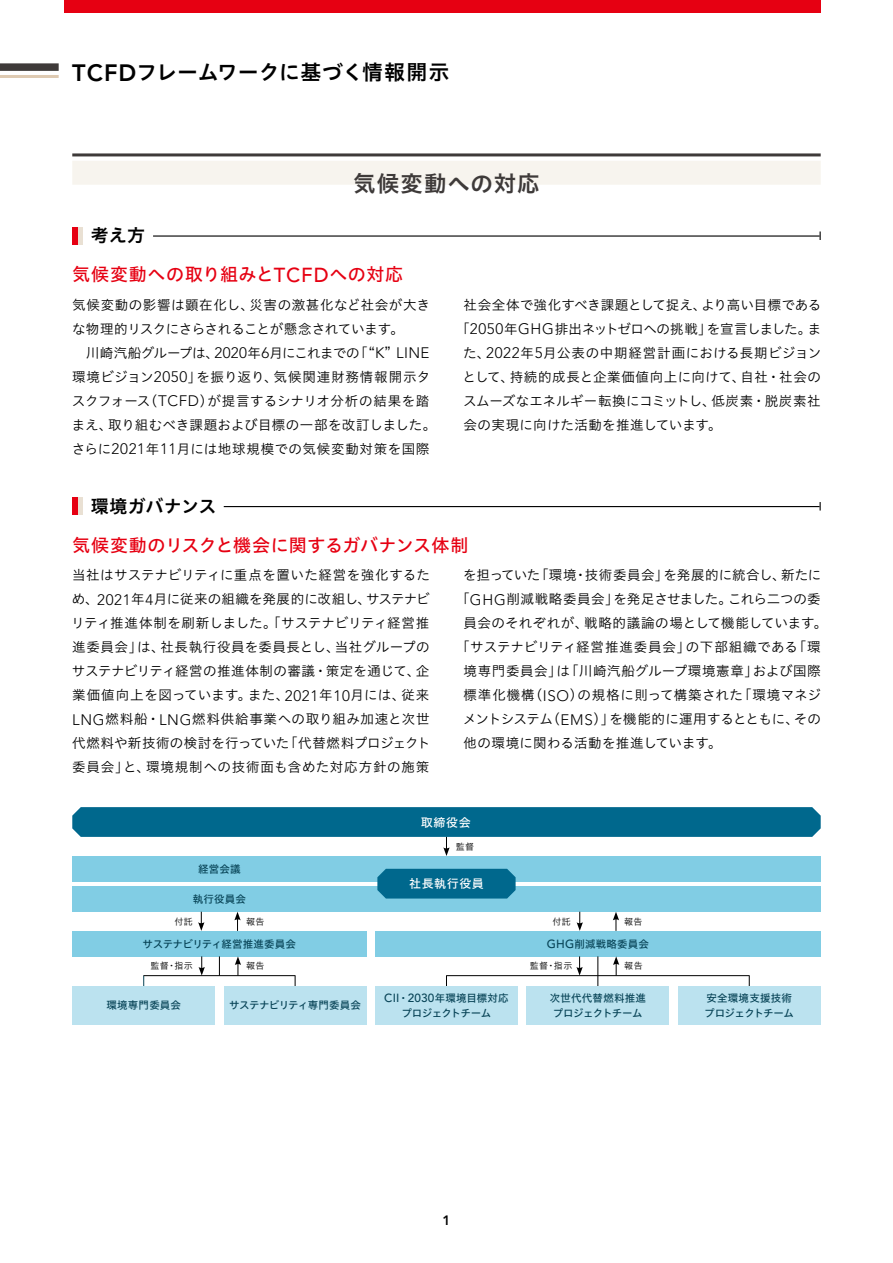
<style>
.page{position:relative;width:893px;height:1263px;background:#fff}
.page>*{position:absolute;margin:0;border:0;box-sizing:border-box;transform-origin:0 0}
.t1{font:22.5px "Hiragino UD Sans Std N W6";letter-spacing:.05em;color:#3e3a39}
.t2{font:21px "Hiragino UD Sans Std N W6";color:#000}
.t3{font:18px "Hiragino UD Sans Std N W5";letter-spacing:.02em;color:#e60012}
.t4{font:18px "Hiragino UD Sans Std N W6";letter-spacing:.01em;color:#000}
.t5{font:13.5px/24px "Hiragino UD Sans Std N W3";letter-spacing:.02em;color:#000}
.t6{font:13.5px "Hiragino UD Sans Std N W3";color:#000}
.t7{font:13.5px "Hiragino UD Sans Std N W3";letter-spacing:.045em;color:#000}
.t8{font:13.5px "Hiragino UD Sans Std N W3";letter-spacing:-.035em;color:#000}
.t9{font:13.5px "Hiragino UD Sans Std N W3";letter-spacing:-.015em;color:#000}
.t10{font:13.5px "Hiragino UD Sans Std N W3";letter-spacing:.04em;color:#000}
.t11{font:800 13.5px "Avenir LT Std";color:#000}
.t12{font:12px "Hiragino UD Sans Std N W5";letter-spacing:.05em;color:#fff}
.t13{font:10.5px/15px "Hiragino UD Sans Std N W5";letter-spacing:.005em;color:#074356}
.t14{font:10.5px "Hiragino UD Sans Std N W5";letter-spacing:-.045em;color:#074356}
.t15{font:10.5px "Hiragino UD Sans Std N W5";letter-spacing:-.05em;color:#074356}
.t16{font:9px "Hiragino UD Sans Std N W3";letter-spacing:.05em;color:#000}
.s1{font-family:"Avenir LT Std";font-weight:800;font-size:23.55px}
.s2{font-family:"Avenir LT Std";font-weight:500;font-size:20.1px}
.s3{font-family:"Avenir LT Std";font-weight:300;font-size:15.15px}
.s4{font-family:"Avenir LT Std";font-weight:500;font-size:11.7px}
</style>
<div class="page">
<div style="left:65px;top:0;width:756px;height:13px;background:#e60012"></div>
<hr style="left:72px;top:153px;width:749px;height:3px;background:#3e3a39">
<div style="left:72px;top:161px;width:749px;height:24px;background:#f7f4ee"></div>
<div style="left:72px;top:227px;width:7px;height:17px;background:#e60012"></div>
<hr style="left:79px;top:227px;width:4px;height:17px;background:#e9e0d3">
<hr style="left:153px;top:235px;width:667px;height:2px;background:#000">
<div style="left:72px;top:498px;width:7px;height:17px;background:#e60012"></div>
<hr style="left:79px;top:498px;width:4px;height:17px;background:#e9e0d3">
<hr style="left:224px;top:506px;width:596px;height:1px;background:#000">
<div style="left:72px;top:856px;width:749px;height:25px;background:#81cde4"></div>
<div style="left:72px;top:886px;width:749px;height:25px;background:#81cde4"></div>
<div style="left:375px;top:931px;width:446px;height:25px;background:#81cde4"></div>
<div style="left:72px;top:931px;width:295px;height:25px;background:#81cde4"></div>
<div style="left:377px;top:869px;width:139px;height:29px;background:#00688d"></div>
<svg style="left:72px;top:807px;width:749px;height:49px"></svg>
<svg style="left:198px;top:912px;width:6px;height:19px"></svg>
<svg style="left:234px;top:912px;width:7px;height:19px"></svg>
<svg style="left:199px;top:956px;width:6px;height:19px"></svg>
<svg style="left:235px;top:956px;width:6px;height:19px"></svg>
<svg style="left:576px;top:956px;width:7px;height:19px"></svg>
<svg style="left:577px;top:912px;width:6px;height:19px"></svg>
<svg style="left:613px;top:912px;width:6px;height:19px"></svg>
<svg style="left:598px;top:956px;width:1px;height:30px"></svg>
<svg style="left:219px;top:956px;width:1px;height:19px"></svg>
<hr style="left:144px;top:975px;width:151px;height:1px;background:#000">
<hr style="left:446px;top:975px;width:303px;height:1px;background:#000">
<div style="left:72px;top:986px;width:143px;height:38px;background:#bbe2ef"></div>
<div style="left:224px;top:986px;width:143px;height:38px;background:#bbe2ef"></div>
<div style="left:375px;top:986px;width:143px;height:38px;background:#bbe2ef"></div>
<div style="left:526px;top:986px;width:143px;height:38px;background:#bbe2ef"></div>
<div style="left:678px;top:986px;width:143px;height:38px;background:#bbe2ef"></div>
<svg style="left:613px;top:956px;width:6px;height:19px"></svg>
<div style="left:0;top:63px;width:59px;height:8px;background:#3e3a39"></div>
<hr style="left:0;top:75px;width:59px;height:3px;background:#decab2">
<h2 class="t2" style="left:72px;top:56px;width:379px"><span class="s1">TCFD</span>フレームワークに基づく情報開示</h2>
<h1 class="t1" style="left:353px;top:166px;width:188px">気候変動への対応</h1>
<h3 class="t4" style="left:91px;top:221px;width:56px">考え方</h3>
<h3 class="t3" style="left:72px;top:261px;width:332px">気候変動への取り組みと<span class="s2">TCFD</span>への対応</h3>
<p class="t5" style="left:72px;top:292px;width:366px">気候変動の影響は顕在化し、災害の激甚化など社会が大きな物理的リスクにさらされることが懸念されています。<br>　川崎汽船グループは、<span class="s3">2020</span>年<span class="s3">6</span>月にこれまでの「“<span class="s3">K</span>” <span class="s3">LINE</span>環境ビジョン<span class="s3">2050</span>」を振り返り、気候関連財務情報開示タスクフォース（<span class="s3">TCFD</span>）が提言するシナリオ分析の結果を踏まえ、取り組むべき課題および目標の一部を改訂しました。さらに<span class="s3">2021</span>年<span class="s3">11</span>月には地球規模での気候変動対策を国際</p>
<p class="t6" style="left:463px;top:294px;width:359px">社会全体で強化すべき課題として捉え、より高い目標である</p>
<p class="t8" style="left:456px;top:318px;width:367px">「<span class="s3">2050</span>年<span class="s3">GHG</span>排出ネットゼロへの挑戦」を宣言しました。ま</p>
<p class="t7" style="left:463px;top:342px;width:360px">た、<span class="s3">2022</span>年<span class="s3">5</span>月公表の中期経営計画における長期ビジョン</p>
<p class="t7" style="left:463px;top:366px;width:360px">として、持続的成長と企業価値向上に向けて、自社・社会の</p>
<p class="t5" style="left:463px;top:388px;width:359px">スムーズなエネルギー転換にコミットし、低炭素・脱炭素社</p>
<p class="t5" style="left:463px;top:412px;width:260px">会の実現に向けた活動を推進しています。</p>
<h3 class="t4" style="left:91px;top:492px;width:127px">環境ガバナンス</h3>
<h3 class="t3" style="left:72px;top:531px;width:398px">気候変動のリスクと機会に関するガバナンス体制</h3>
<p class="t5" style="left:71px;top:562px;width:361px;text-align:justify">当社はサステナビリティに重点を置いた経営を強化するため、<span class="s3">2021</span>年<span class="s3">4</span>月に従来の組織を発展的に改組し、サステナビリティ推進体制を刷新しました。「サステナビリティ経営推進委員会」は、社長執行役員を委員長とし、当社グループのサステナビリティ経営の推進体制の審議・策定を通じて、企業価値向上を図っています。また、<span class="s3">2021</span>年<span class="s3">10</span>月には、従来<span class="s3">LNG</span>燃料船・<span class="s3">LNG</span>燃料供給事業への取り組み加速と次世代燃料や新技術の検討を行っていた「代替燃料プロジェクト委員会」と、環境規制への技術面も含めた対応方針の施策</p>
<p class="t6" style="left:463px;top:565px;width:360px">を担っていた「環境・技術委員会」を発展的に統合し、新たに</p>
<p class="t6" style="left:456px;top:589px;width:366px">「<span class="s3">GHG</span>削減戦略委員会」を発足させました。これら二つの委</p>
<p class="t5" style="left:463px;top:610px;width:366px">員会のそれぞれが、戦略的議論の場として機能しています。</p>
<p class="t5" style="left:456px;top:634px;width:366px">「サステナビリティ経営推進委員会」の下部組織である「環</p>
<p class="t10" style="left:463px;top:661px;width:359px">境専門委員会」は「川崎汽船グループ環境憲章」および国際</p>
<p class="t5" style="left:463px;top:682px;width:359px">標準化機構（<span class="s3">ISO</span>）の規格に則って構築された「環境マネジ</p>
<p class="t9" style="left:463px;top:709px;width:359px">メントシステム（<span class="s3">EMS</span>）」を機能的に運用するとともに、その</p>
<p class="t5" style="left:463px;top:730px;width:259px">他の環境に関わる活動を推進しています。</p>
<p class="t12" style="left:421px;top:813px;width:51px">取締役会</p>
<p class="t16" style="left:456px;top:840px;width:20px">監督</p>
<p class="t13" style="left:198px;top:861px;width:44px">経営会議</p>
<p class="t13" style="left:193px;top:890px;width:55px">執行役員会</p>
<p class="t14" style="left:143px;top:936px;width:155px">サステナビリティ経営推進委員会</p>
<p class="t13" style="left:547px;top:936px;width:104px"><span class="s4">GHG</span>削減戦略委員会</p>
<p class="t12" style="left:409px;top:874px;width:76px">社長執行役員</p>
<p class="t16" style="left:174px;top:914px;width:20px">付託</p>
<p class="t16" style="left:624px;top:914px;width:20px">報告</p>
<p class="t16" style="left:150px;top:959px;width:44px">監督・指示</p>
<p class="t16" style="left:552px;top:914px;width:20px">付託</p>
<p class="t16" style="left:246px;top:914px;width:20px">報告</p>
<p class="t16" style="left:246px;top:959px;width:20px">報告</p>
<p class="t16" style="left:530px;top:959px;width:44px">監督・指示</p>
<p class="t16" style="left:624px;top:959px;width:20px">報告</p>
<p class="t13" style="left:106px;top:997px;width:76px">環境専門委員会</p>
<p class="t15" style="left:229px;top:997px;width:133px">サステナビリティ専門委員会</p>
<p class="t13" style="left:384px;top:990px;width:126px;text-align:center"><span class="s4">CII</span>・<span class="s4">2030</span>年環境目標対応プロジェクトチーム</p>
<p class="t13" style="left:550px;top:990px;width:98px">次世代代替燃料推進プロジェクトチーム</p>
<p class="t13" style="left:704px;top:990px;width:91px">安全環境支援技術プロジェクトチーム</p>
<p class="t11" style="left:442px;top:1212px;width:9px">1</p>
</div>
